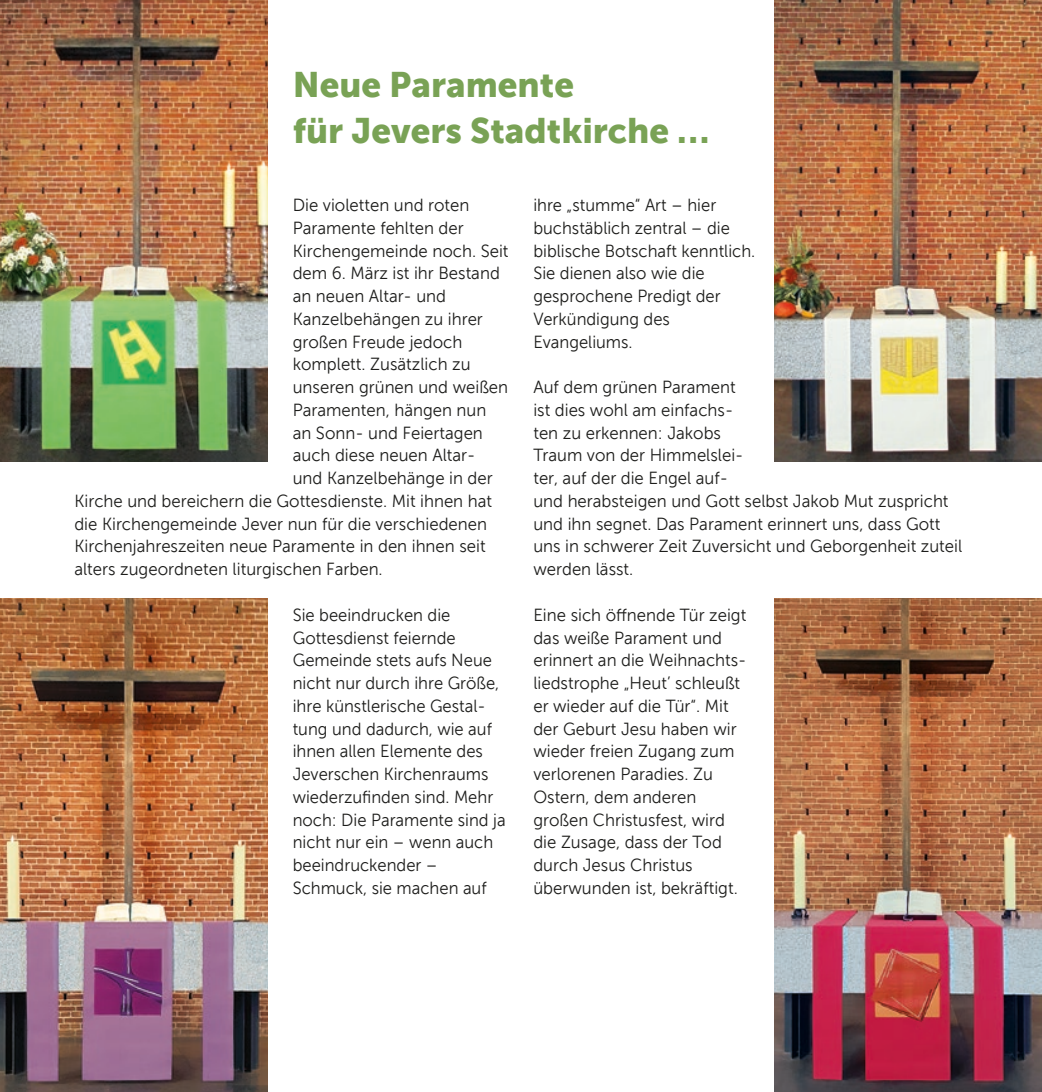
<style>
.page{position:relative;width:1042px;height:1092px;background:#fff}
.page>*{position:absolute;margin:0;border:0;box-sizing:border-box;transform-origin:0 0}
.t1{font:35px/45.5px "Museo Sans 900";color:#79a255}
.t2{font:17.5px/22.8px "Museo Sans 300";color:#1d1d1b;scale:.96 1}
.t3{font:17.5px/22.8px "Museo Sans 300";color:#1d1d1b;scale:.95 1}
</style>
<div class="page">
<img style="left:0;top:0;width:268px;height:461px">
<img style="left:774px;top:0;width:268px;height:461px">
<img style="left:774px;top:598px;width:268px;height:493px">
<img style="left:0;top:598px;width:268px;height:493px">
<h1 class="t1" style="left:293px;top:62px;width:418px">Neue Paramente<br>für Jevers Stadtkirche …</h1>
<p class="t2" style="left:293px;top:194px;width:185px">Die violetten und roten</p>
<p class="t2" style="left:293px;top:216px;width:180px">Paramente fehlten der</p>
<p class="t2" style="left:293px;top:239px;width:226px">Kirchengemeinde noch. Seit</p>
<p class="t2" style="left:293px;top:262px;width:217px">dem 6. März ist ihr Bestand</p>
<p class="t2" style="left:293px;top:285px;width:161px">an neuen Altar- und</p>
<p class="t2" style="left:293px;top:307px;width:200px">Kanzelbehängen zu ihrer</p>
<p class="t2" style="left:293px;top:330px;width:178px">großen Freude jedoch</p>
<p class="t2" style="left:293px;top:353px;width:187px">komplett. Zusätzlich zu</p>
<p class="t2" style="left:293px;top:376px;width:226px">unseren grünen und weißen</p>
<p class="t2" style="left:293px;top:398px;width:203px">Paramenten, hängen nun</p>
<p class="t2" style="left:293px;top:421px;width:200px">an Sonn- und Feiertagen</p>
<p class="t2" style="left:293px;top:444px;width:188px">auch diese neuen Altar-</p>
<p class="t2" style="left:293px;top:467px;width:210px">und Kanzelbehänge in der</p>
<p class="t2" style="left:74px;top:489px;width:436px">Kirche und bereichern die Gottesdienste. Mit ihnen hat</p>
<p class="t2" style="left:74px;top:512px;width:431px">die Kirchengemeinde Jever nun für die verschiedenen</p>
<p class="t2" style="left:74px;top:535px;width:430px">Kirchenjahreszeiten neue Paramente in den ihnen seit</p>
<p class="t2" style="left:74px;top:558px;width:323px">alters zugeordneten liturgischen Farben.</p>
<p class="t3" style="left:293px;top:603px;width:226px">Sie beeindrucken die<br>Gottesdienst feiernde<br>Gemeinde stets aufs Neue nicht nur durch ihre Größe, ihre künstlerische Gestal&shy;tung und dadurch, wie auf ihnen allen Elemente des<br>Jeverschen Kirchenraums wiederzufinden sind. Mehr noch: Die Paramente sind ja nicht nur ein – wenn auch beeindruckender –<br>Schmuck, sie machen auf</p>
<p class="t3" style="left:533px;top:194px;width:235px">ihre „stumme“ Art – hier buchstäblich zentral – die biblische Botschaft kenntlich.<br>Sie dienen also wie die gesprochene Predigt der<br>Verkündigung des<br>Evangeliums.</p>
<p class="t2" style="left:533px;top:376px;width:448px">Auf dem grünen Parament<br>ist dies wohl am einfachs-<br>ten zu erkennen: Jakobs<br>Traum von der Himmelslei-<br>ter, auf der die Engel auf-<br>und herabsteigen und Gott selbst Jakob Mut zuspricht und ihn segnet. Das Parament erinnert uns, dass Gott uns in schwerer Zeit Zuversicht und Geborgenheit zuteil werden lässt.</p>
<p class="t2" style="left:533px;top:603px;width:223px">Eine sich öffnende Tür zeigt das weiße Parament und erinnert an die Weihnachts&shy;liedstrophe „Heut’ schleußt er wieder auf die Tür“. Mit der Geburt Jesu haben wir wieder freien Zugang zum verlorenen Paradies. Zu<br>Ostern, dem anderen großen Christusfest, wird die Zusage, dass der Tod durch Jesus Christus überwunden ist, bekräftigt.</p>
</div>
